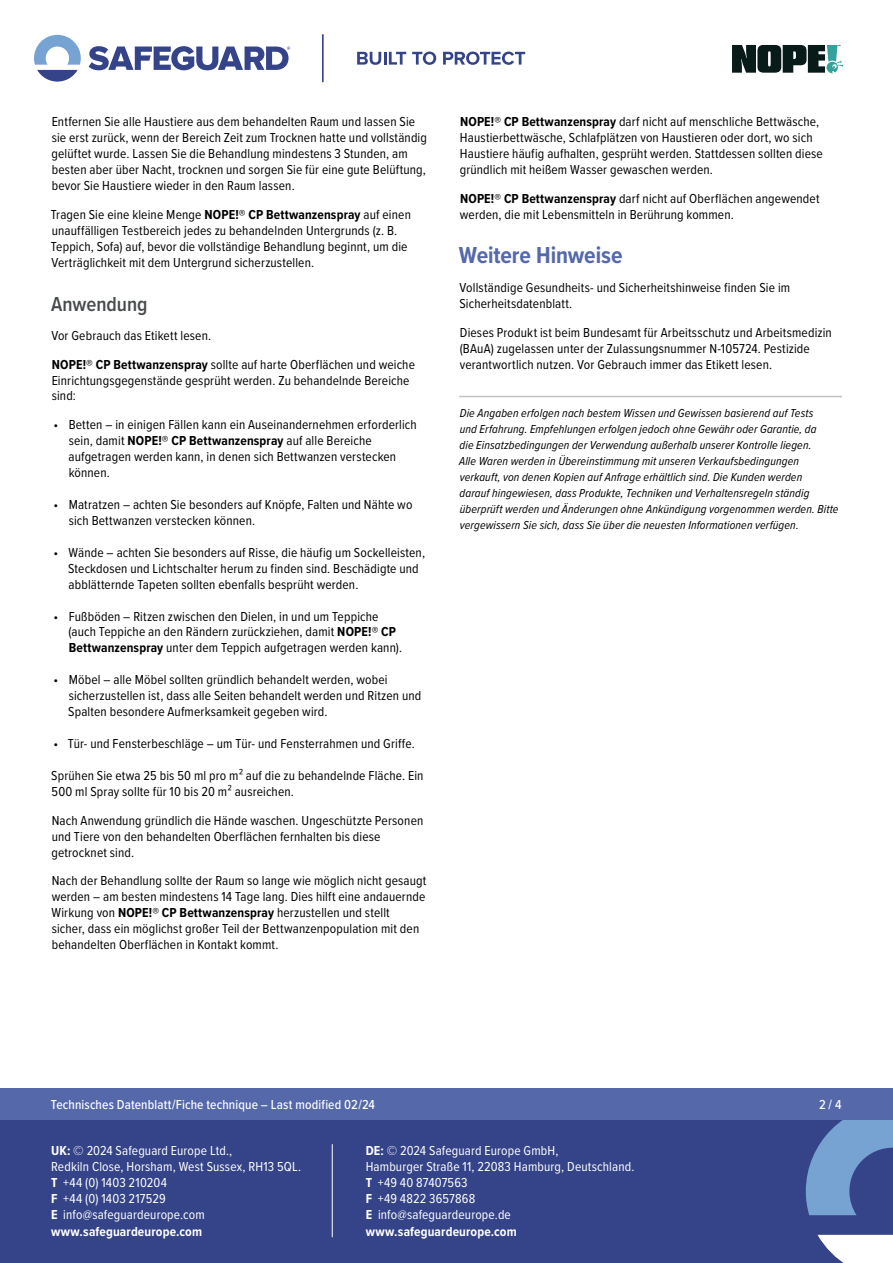
<style>
.page{position:relative;width:893px;height:1263px;background:#fff}
.page>*{position:absolute;margin:0;border:0;box-sizing:border-box;transform-origin:0 0}
.t1{font:700 24px "Proxima Nova Cond";letter-spacing:-.005em;color:#5568aa}
.t2{font:600 21px "Proxima Nova Cond";color:#474a4c}
.t3{font:13.5px/15.9px "Proxima Nova Cond";letter-spacing:.01em;color:#000}
.t4{font:13.5px/16.2px "Proxima Nova Cond";letter-spacing:.01em;color:#fff}
.t5{font:500 13.5px "Proxima Nova Cond";letter-spacing:.01em;color:#fff}
.t6{font:italic 12px/15.9px "Proxima Nova Cond";letter-spacing:.01em;color:#000}
.s1{font-weight:700}
</style>
<div class="page">
<div style="left:0;top:1103px;width:893px;height:160px;background:#354388"></div>
<svg style="left:817px;top:1235px;width:76px;height:28px;background:#dfe1ec"></svg>
<svg style="left:806px;top:1119px;width:87px;height:96px"></svg>
<div style="left:0;top:1087px;width:893px;height:32px;background:#5568aa"></div>
<svg style="left:357px;top:52px;width:49px;height:13px"></svg>
<svg style="left:412px;top:52px;width:24px;height:13px"></svg>
<svg style="left:443px;top:52px;width:82px;height:13px"></svg>
<svg style="left:89px;top:46px;width:201px;height:24px"></svg>
<svg style="left:34px;top:35px;width:47px;height:47px"></svg>
<hr style="left:322px;top:35px;width:2px;height:47px;background:#354388">
<hr style="left:332px;top:1144px;width:1px;height:93px;background:#fff">
<svg style="left:732px;top:45px;width:111px;height:28px"></svg>
<hr style="left:459px;top:396px;width:383px;height:1px;background:#c1c1c1">
<p class="t3" style="left:52px;top:113px;width:377px">Entfernen Sie alle Haustiere aus dem behandelten Raum und lassen Sie sie erst zurück, wenn der Bereich Zeit zum Trocknen hatte und vollständig gelüftet wurde. Lassen Sie die Behandlung mindestens 3 Stunden, am besten aber über Nacht, trocknen und sorgen Sie für eine gute Belüftung, bevor Sie Haustiere wieder in den Raum lassen.</p>
<p class="t3" style="left:51px;top:206px;width:362px">Tragen Sie eine kleine Menge <span class="s1">NOPE!® CP Bettwanzenspray</span> auf einen unauffälligen Testbereich jedes zu behandelnden Untergrunds (z. B.<br>Teppich, Sofa) auf, bevor die vollständige Behandlung beginnt, um die Verträglichkeit mit dem Untergrund sicherzustellen.</p>
<h2 class="t2" style="left:51px;top:289px;width:98px">Anwendung</h2>
<p class="t3" style="left:51px;top:320px;width:365px;line-height:28.7px">Vor Gebrauch das Etikett lesen.<br><span class="s1">NOPE!® CP Bettwanzenspray</span> sollte auf harte Oberflächen und weiche</p>
<p class="t3" style="left:52px;top:371px;width:359px">Einrichtungsgegenstände gesprüht werden. Zu behandelnde Bereiche sind:</p>
<p class="t3" style="left:69px;top:416px;width:350px;text-indent:-15px">• Betten – in einigen Fällen kann ein Auseinandernehmen erforderlich sein, damit <span class="s1">NOPE!® CP Bettwanzenspray</span> auf alle Bereiche aufgetragen werden kann, in denen sich Bettwanzen verstecken können.</p>
<p class="t3" style="left:69px;top:496px;width:345px;text-indent:-15px">• Matratzen – achten Sie besonders auf Knöpfe, Falten und Nähte wo sich Bettwanzen verstecken können.</p>
<p class="t3" style="left:68px;top:544px;width:358px;text-indent:-15px">• Wände – achten Sie besonders auf Risse, die häufig um Sockelleisten,<br>Steckdosen und Lichtschalter herum zu finden sind. Beschädigte und abblätternde Tapeten sollten ebenfalls besprüht werden.</p>
<p class="t3" style="left:68px;top:607px;width:335px;text-indent:-15px">• Fußböden – Ritzen zwischen den Dielen, in und um Teppiche (auch Teppiche an den Rändern zurückziehen, damit <span class="s1">NOPE!® CP<br>Bettwanzenspray</span> unter dem Teppich aufgetragen werden kann).</p>
<p class="t3" style="left:68px;top:671px;width:355px;text-indent:-15px">• Möbel – alle Möbel sollten gründlich behandelt werden, wobei sicherzustellen ist, dass alle Seiten behandelt werden und Ritzen und<br>Spalten besondere Aufmerksamkeit gegeben wird.</p>
<p class="t3" style="left:54px;top:735px;width:363px">• Tür- und Fensterbeschläge – um Tür- und Fensterrahmen und Griffe.</p>
<p class="t3" style="left:51px;top:767px;width:374px">Sprühen Sie etwa 25 bis 50 ml pro m² auf die zu behandelnde Fläche. Ein<br>500 ml Spray sollte für 10 bis 20 m² ausreichen.</p>
<p class="t3" style="left:52px;top:812px;width:373px">Nach Anwendung gründlich die Hände waschen. Ungeschützte Personen und Tiere von den behandelten Oberflächen fernhalten bis diese getrocknet sind.</p>
<p class="t3" style="left:51px;top:872px;width:376px">Nach der Behandlung sollte der Raum so lange wie möglich nicht gesaugt werden – am besten mindestens 14 Tage lang. Dies hilft eine andauernde Wirkung von <span class="s1">NOPE!® CP Bettwanzenspray</span> herzustellen und stellt sicher, dass ein möglichst großer Teil der Bettwanzenpopulation mit den behandelten Oberflächen in Kontakt kommt.</p>
<p class="t3" style="left:460px;top:113px;width:365px"><span class="s1">NOPE!® CP Bettwanzenspray</span> darf nicht auf menschliche Bettwäsche, Haustierbettwäsche, Schlafplätzen von Haustieren oder dort, wo sich Haustiere häufig aufhalten, gesprüht werden. Stattdessen sollten diese gründlich mit heißem Wasser gewaschen werden.</p>
<p class="t3" style="left:460px;top:190px;width:361px"><span class="s1">NOPE!® CP Bettwanzenspray</span> darf nicht auf Oberflächen angewendet werden, die mit Lebensmitteln in Berührung kommen.</p>
<h1 class="t1" style="left:459px;top:238px;width:165px">Weitere Hinweise</h1>
<p class="t3" style="left:459px;top:279px;width:332px">Vollständige Gesundheits- und Sicherheitshinweise finden Sie im<br>Sicherheitsdatenblatt.</p>
<p class="t3" style="left:460px;top:324px;width:374px">Dieses Produkt ist beim Bundesamt für Arbeitsschutz und Arbeitsmedizin (BAuA) zugelassen unter der Zulassungsnummer N-105724. Pestizide verantwortlich nutzen. Vor Gebrauch immer das Etikett lesen.</p>
<p class="t6" style="left:459px;top:405px;width:381px">Die Angaben erfolgen nach bestem Wissen und Gewissen basierend auf Tests<br>und Erfahrung. Empfehlungen erfolgen jedoch ohne Gewähr oder Garantie, da<br>die Einsatzbedingungen der Verwendung außerhalb unserer Kontrolle liegen.<br>Alle Waren werden in Übereinstimmung mit unseren Verkaufsbedingungen verkauft, von denen Kopien auf Anfrage erhältlich sind. Die Kunden werden<br>darauf hingewiesen, dass Produkte, Techniken und Verhaltensregeln ständig überprüft werden und Änderungen ohne Ankündigung vorgenommen werden. Bitte vergewissern Sie sich, dass Sie über die neuesten Informationen verfügen.</p>
<p class="t5" style="left:51px;top:1094px;width:326px">Technisches Datenblatt/Fiche technique – Last modified 02/24</p>
<p class="t5" style="left:819px;top:1094px;width:24px">2 / 4</p>
<p class="t4" style="left:51px;top:1141px;width:252px"><span class="s1">UK:</span> © 2024 Safeguard Europe Ltd.,<br>Redkiln Close, Horsham, West Sussex, RH13 5QL.<br><span class="s1">T</span> +44 (0) 1403 210204<br><span class="s1">F</span> +44 (0) 1403 217529<br><span class="s1">E</span> info@safeguardeurope.com <span class="s1">www.safeguardeurope.com</span></p>
<p class="t4" style="left:366px;top:1141px;width:270px"><span class="s1">DE:</span> © 2024 Safeguard Europe GmbH,<br>Hamburger Straße 11, 22083 Hamburg, Deutschland.<br><span class="s1">T</span> +49 40 87407563<br><span class="s1">F</span> +49 4822 3657868<br><span class="s1">E</span> info@safeguardeurope.de <span class="s1">www.safeguardeurope.com</span></p>
</div>
